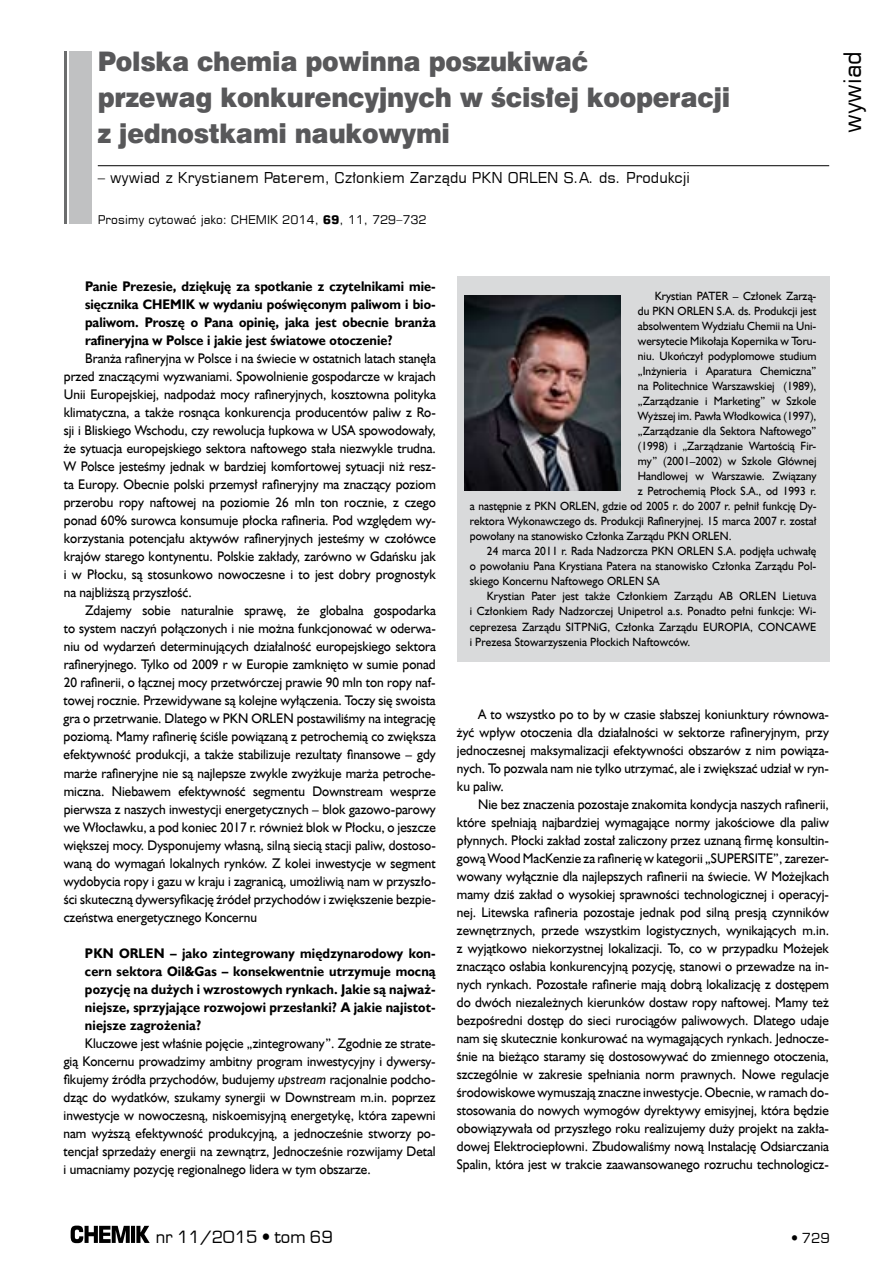
<style>
.page{position:relative;width:893px;height:1263px;background:#fff}
.page>*{position:absolute;margin:0;border:0;box-sizing:border-box;transform-origin:0 0}
.t1{font:27px/36px "Swis 721 Blk EU";letter-spacing:-.01em;color:#58585a;scale:.93 1}
.t2{font:24px "Square 721 EU";color:#000}
.t3{font:16.5px "Euromode";color:#000}
.t4{font:15px "Square 721 EU";color:#000}
.t5{font:13.95px/18px "Humanst 521 EU";color:#000;text-align:justify;scale:.95 1}
.t6{font:700 13.95px/18px "Humanst 521 EU";letter-spacing:.005em;color:#000;text-align:justify;scale:.95 1}
.t7{font:13.5px "Euromode";color:#000}
.t8{font:12px "Humanst 521 EU";color:#000;scale:.95 1}
.t9{font:12px "Square 721 EU";color:#000}
.s1{font-weight:700}
.s2{font-style:italic}
</style>
<div class="page">
<svg style="left:71px;top:1225px;width:79px;height:18px"></svg>
<div style="left:70px;top:51px;width:22px;height:172px;background:#c0c1c2"></div>
<hr style="left:64px;top:51px;width:3px;height:172px;background:#6b6c6d">
<hr style="left:98px;top:165px;width:731px;height:1px;background:#000">
<div style="left:457px;top:276px;width:372px;height:386px;background:#d9dadb"></div>
<img style="left:465px;top:295px;width:156px;height:195px">
<h1 class="t1" style="left:98px;top:44px;width:682px">Polska chemia powinna poszukiwać<br>przewag konkurencyjnych w ścisłej kooperacji z jednostkami naukowymi</h1>
<p class="t4" style="left:98px;top:168px;width:594px">– wywiad z Krystianem Paterem, Członkiem Zarządu PKN ORLEN S.A. ds. Produkcji</p>
<p class="t9" style="left:98px;top:212px;width:330px">Prosimy cytować jako: CHEMIK 2014, <span class="s1">69</span>, 11, 729–732</p>
<h2 class="t2" style="left:837px;top:133px;width:84px;rotate:-90deg">wywiad</h2>
<p class="t6" style="left:85px;top:278px;width:371px">Panie Prezesie, dziękuję za spotkanie z czytelnikami mie&shy;sięcznika CHEMIK w wydaniu poświęconym paliwom i bio&shy;paliwom. Proszę o Pana opinię, jaka jest obecnie branża rafineryjna w Polsce i jakie jest światowe otoczenie?</p>
<p class="t5" style="left:64px;top:349px;width:393px;text-indent:21px">Branża rafineryjna w Polsce i na świecie w ostatnich latach stanęła przed znaczącymi wyzwaniami. Spowolnienie gospodarcze w krajach Unii Europejskiej, nadpodaż mocy rafineryjnych, kosztowna polityka klimatyczna, a także rosnąca konkurencja producentów paliw z Ro&shy;sji i Bliskiego Wschodu, czy rewolucja łupkowa w USA spowodowały, że sytuacja europejskiego sektora naftowego stała niezwykle trudna.<br>W Polsce jesteśmy jednak w bardziej komfortowej sytuacji niż resz&shy;ta Europy. Obecnie polski przemysł rafineryjny ma znaczący poziom przerobu ropy naftowej na poziomie 26 mln ton rocznie, z czego ponad 60% surowca konsumuje płocka rafineria. Pod względem wy&shy;korzystania potencjału aktywów rafineryjnych jesteśmy w czołówce krajów starego kontynentu. Polskie zakłady, zarówno w Gdańsku jak i w Płocku, są stosunkowo nowoczesne i to jest dobry prognostyk na najbliższą przyszłość.</p>
<p class="t5" style="left:64px;top:602px;width:393px;text-indent:21px">Zdajemy sobie naturalnie sprawę, że globalna gospodarka to system naczyń połączonych i nie można funkcjonować w oderwa&shy;niu od wydarzeń determinujących działalność europejskiego sektora rafineryjnego. Tylko od 2009 r w Europie zamknięto w sumie ponad 20 rafinerii, o łącznej mocy przetwórczej prawie 90 mln ton ropy naf&shy;towej rocznie. Przewidywane są kolejne wyłączenia. Toczy się swoista gra o przetrwanie. Dlatego w PKN ORLEN postawiliśmy na integrację poziomą. Mamy rafinerię ściśle powiązaną z petrochemią co zwiększa efektywność produkcji, a także stabilizuje rezultaty finansowe – gdy marże rafineryjne nie są najlepsze zwykle zwyżkuje marża petroche&shy;miczna. Niebawem efektywność segmentu Downstream wesprze pierwsza z naszych inwestycji energetycznych – blok gazowo-parowy we Włocławku, a pod koniec 2017 r. również blok w Płocku, o jeszcze większej mocy. Dysponujemy własną, silną siecią stacji paliw, dostoso&shy;waną do wymagań lokalnych rynków. Z kolei inwestycje w segment wydobycia ropy i gazu w kraju i zagranicą, umożliwią nam w przyszło&shy;ści skuteczną dywersyfikację źródeł przychodów i zwiększenie bezpie&shy;czeństwa energetycznego Koncernu</p>
<p class="t6" style="left:85px;top:944px;width:371px">PKN ORLEN – jako zintegrowany międzynarodowy kon&shy;cern sektora Oil&amp;Gas – konsekwentnie utrzymuje mocną pozycję na dużych i wzrostowych rynkach. Jakie są najważ&shy;niejsze, sprzyjające rozwojowi przesłanki? A jakie najistot&shy;niejsze zagrożenia?</p>
<p class="t5" style="left:64px;top:1034px;width:393px;text-indent:21px">Kluczowe jest właśnie pojęcie „zintegrowany”. Zgodnie ze strate&shy;gią Koncernu prowadzimy ambitny program inwestycyjny i dywersy&shy;fikujemy źródła przychodów, budujemy <span class="s2">upstream</span> racjonalnie podcho&shy;dząc do wydatków, szukamy synergii w Downstream m.in. poprzez inwestycje w nowoczesną, niskoemisyjną energetykę, która zapewni nam wyższą efektywność produkcyjną, a jednocześnie stworzy po&shy;tencjał sprzedaży energii na zewnątrz, Jednocześnie rozwijamy Detal i umacniamy pozycję regionalnego lidera w tym obszarze.</p>
<p class="t8" style="left:655px;top:289px;width:172px">Krystian PATER – Członek Zarzą-</p>
<p class="t8" style="left:638px;top:304px;width:190px">du PKN ORLEN S.A. ds. Produkcji jest</p>
<p class="t8" style="left:638px;top:319px;width:189px">absolwentem Wydziału Chemii na Uni-</p>
<p class="t8" style="left:638px;top:334px;width:189px">wersytecie Mikołaja Kopernika w Toru-</p>
<p class="t8" style="left:638px;top:349px;width:189px">niu. Ukończył podyplomowe studium</p>
<p class="t8" style="left:638px;top:364px;width:189px">„Inżynieria i Aparatura Chemiczna”</p>
<p class="t8" style="left:638px;top:379px;width:189px">na Politechnice Warszawskiej (1989),</p>
<p class="t8" style="left:638px;top:394px;width:189px">„Zarządzanie i Marketing” w Szkole</p>
<p class="t8" style="left:638px;top:409px;width:189px">Wyższej im. Pawła Włodkowica (1997),</p>
<p class="t8" style="left:638px;top:424px;width:189px">„Zarządzanie dla Sektora Naftowego”</p>
<p class="t8" style="left:638px;top:439px;width:189px">(1998) i „Zarządzanie Wartością Fir-</p>
<p class="t8" style="left:638px;top:454px;width:189px">my” (2001–2002) w Szkole Głównej</p>
<p class="t8" style="left:638px;top:469px;width:189px">Handlowej w Warszawie. Związany</p>
<p class="t8" style="left:638px;top:484px;width:189px">z Petrochemią Płock S.A., od 1993 r.</p>
<p class="t8" style="left:470px;top:499px;width:366px">a następnie z PKN ORLEN, gdzie od 2005 r. do 2007 r. pełnił funkcję Dy-</p>
<p class="t8" style="left:470px;top:514px;width:366px">rektora Wykonawczego ds. Produkcji Rafineryjnej. 15 marca 2007 r. został</p>
<p class="t8" style="left:470px;top:529px;width:277px">powołany na stanowisko Członka Zarządu PKN ORLEN.</p>
<p class="t8" style="left:487px;top:544px;width:348px">24 marca 2011 r. Rada Nadzorcza PKN ORLEN S.A. podjęła uchwałę</p>
<p class="t8" style="left:470px;top:559px;width:366px">o powołaniu Pana Krystiana Patera na stanowisko Członka Zarządu Pol-</p>
<p class="t8" style="left:470px;top:574px;width:201px">skiego Koncernu Naftowego ORLEN SA</p>
<p class="t8" style="left:487px;top:589px;width:348px">Krystian Pater jest także Członkiem Zarządu AB ORLEN Lietuva</p>
<p class="t8" style="left:470px;top:604px;width:366px">i Członkiem Rady Nadzorczej Unipetrol a.s. Ponadto pełni funkcje: Wi-</p>
<p class="t8" style="left:470px;top:619px;width:366px">ceprezesa Zarządu SITPNiG, Członka Zarządu EUROPIA, CONCAWE</p>
<p class="t8" style="left:470px;top:634px;width:234px">i Prezesa Stowarzyszenia Płockich Naftowców.</p>
<p class="t5" style="left:457px;top:705px;width:393px;text-indent:21px">A to wszystko po to by w czasie słabszej koniunktury równowa&shy;żyć wpływ otoczenia dla działalności w sektorze rafineryjnym, przy jednoczesnej maksymalizacji efektywności obszarów z nim powiąza&shy;nych. To pozwala nam nie tylko utrzymać, ale i zwiększać udział w ryn&shy;ku paliw.</p>
<p class="t5" style="left:457px;top:795px;width:393px;text-indent:21px">Nie bez znaczenia pozostaje znakomita kondycja naszych rafinerii, które spełniają najbardziej wymagające normy jakościowe dla paliw płynnych. Płocki zakład został zaliczony przez uznaną firmę konsultin&shy;gową Wood MacKenzie za rafinerię w kategorii „SUPERSITE”, zarezer&shy;wowany wyłącznie dla najlepszych rafinerii na świecie. W Możejkach mamy dziś zakład o wysokiej sprawności technologicznej i operacyj&shy;nej. Litewska rafineria pozostaje jednak pod silną presją czynników zewnętrznych, przede wszystkim logistycznych, wynikających m.in. z wyjątkowo niekorzystnej lokalizacji. To, co w przypadku Możejek znacząco osłabia konkurencyjną pozycję, stanowi o przewadze na in&shy;nych rynkach. Pozostałe rafinerie mają dobrą lokalizację z dostępem do dwóch niezależnych kierunków dostaw ropy naftowej. Mamy też bezpośredni dostęp do sieci rurociągów paliwowych. Dlatego udaje nam się skutecznie konkurować na wymagających rynkach. Jednocze&shy;śnie na bieżąco staramy się dostosowywać do zmiennego otoczenia, szczególnie w zakresie spełniania norm prawnych. Nowe regulacje środowiskowe wymuszają znaczne inwestycje. Obecnie, w ramach do&shy;stosowania do nowych wymogów dyrektywy emisyjnej, która będzie obowiązywała od przyszłego roku realizujemy duży projekt na zakła&shy;dowej Elektrociepłowni. Zbudowaliśmy nową Instalację Odsiarczania Spalin, która jest w trakcie zaawansowanego rozruchu technologicz-</p>
<p class="t3" style="left:156px;top:1227px;width:178px">nr 11/2015 • tom 69</p>
<p class="t7" style="left:791px;top:1230px;width:40px">• 729</p>
</div>
